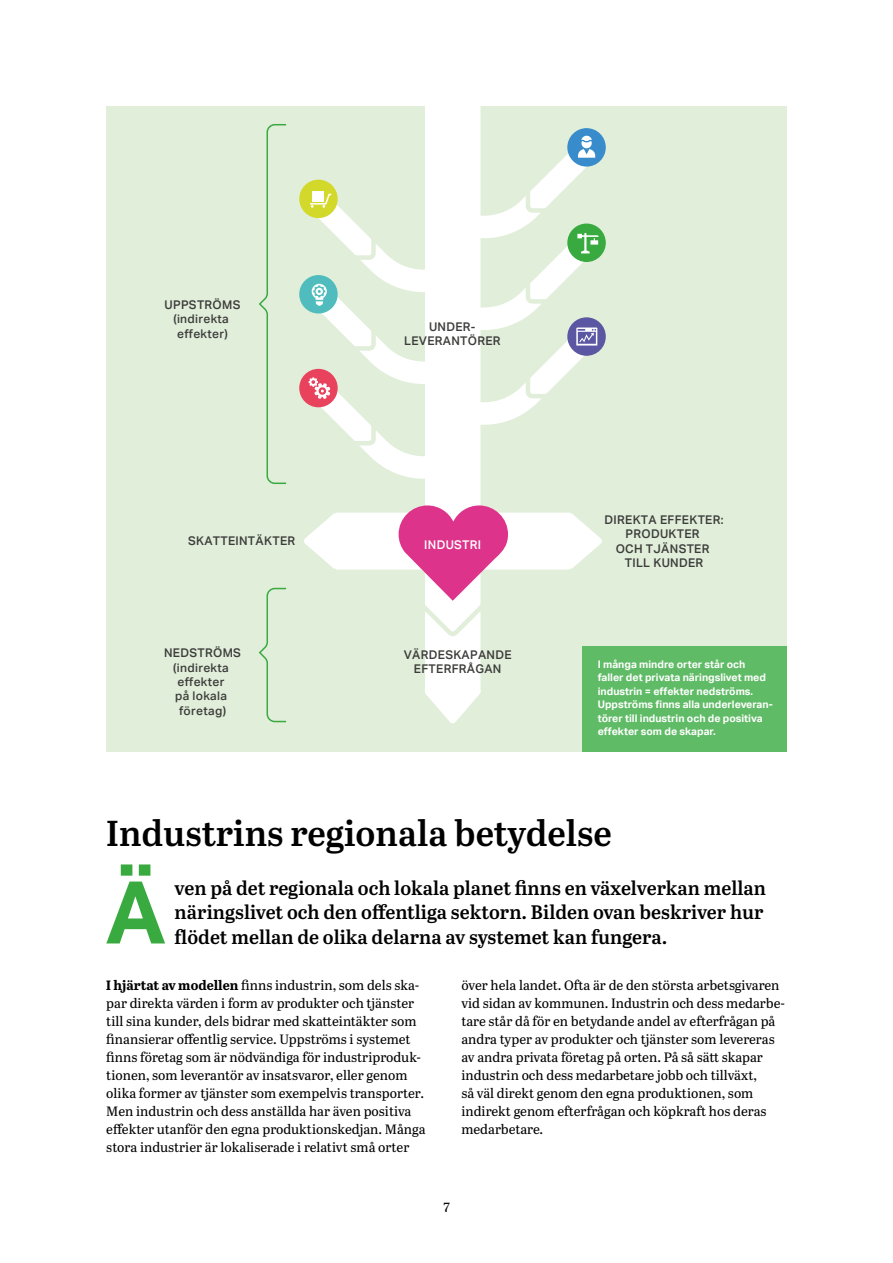
<style>
.page{position:relative;width:893px;height:1263px;background:#fff}
.page>*{position:absolute;margin:0;border:0;box-sizing:border-box;transform-origin:0 0}
.t1{font:700 86.7px "Aktiv Grotesk";color:#39aa3f}
.t2{font:600 36px "Abril Text";color:#000}
.t3{font:600 19.5px/24px "Abril Text";color:#000}
.t4{font:13.5px/18px "Abril Text";color:#000}
.t5{font:500 12px/14.4px "Aktiv Grotesk";letter-spacing:.025em;color:#3c3c3b;text-align:center}
.t6{font:500 12px "Aktiv Grotesk";letter-spacing:.025em;color:#fff}
.t7{font:700 10.5px/13.5px "Aktiv Grotesk";color:#fff}
.s1{font-weight:700}
</style>
<div class="page">
<div style="left:106px;top:106px;width:681px;height:646px;background:#e1eeda"></div>
<div style="left:425px;top:106px;width:55px;height:586px;background:#fff"></div>
<svg style="left:258px;top:587px;width:29px;height:136px"></svg>
<div style="left:336px;top:513px;width:234px;height:57px;background:#fff"></div>
<svg style="left:304px;top:512px;width:37px;height:58px"></svg>
<svg style="left:565px;top:512px;width:37px;height:58px"></svg>
<svg style="left:425px;top:687px;width:56px;height:37px"></svg>
<svg style="left:399px;top:505px;width:109px;height:136px"></svg>
<div style="left:583px;top:646px;width:204px;height:106px;background:#60bb66"></div>
<svg style="left:259px;top:119px;width:347px;height:373px"></svg>
<p class="t5" style="left:165px;top:298px;width:77px">UPPSTRÖMS (indirekta effekter)</p>
<p class="t5" style="left:188px;top:533px;width:109px">SKATTEINTÄKTER</p>
<p class="t5" style="left:164px;top:646px;width:78px">NEDSTRÖMS (indirekta effekter<br>på lokala företag)</p>
<p class="t5" style="left:404px;top:319px;width:98px">UNDER-<br>LEVERANTÖRER</p>
<p class="t6" style="left:424px;top:538px;width:58px">INDUSTRI</p>
<p class="t5" style="left:404px;top:647px;width:109px">VÄRDESKAPANDE<br>EFTERFRÅGAN</p>
<p class="t5" style="left:605px;top:512px;width:120px">DIREKTA EFFEKTER:<br>PRODUKTER<br>OCH TJÄNSTER<br>TILL KUNDER</p>
<p class="t7" style="left:598px;top:657px;width:176px">I många mindre orter står och faller det privata näringslivet med industrin = effekter nedströms.<br>Uppströms finns alla underleveran&shy;törer till industrin och de positiva effekter som de skapar.</p>
<h2 class="t2" style="left:106px;top:806px;width:507px">Industrins regionala betydelse</h2>
<h1 class="t1" style="left:105px;top:863px;width:62px">Ä</h1>
<h3 class="t3" style="left:175px;top:876px;width:593px">ven på det regionala och lokala planet finns en växelverkan mellan näringslivet och den offentliga sektorn. Bilden ovan beskriver hur flödet mellan de olika delarna av systemet kan fungera.</h3>
<p class="t4" style="left:106px;top:976px;width:321px"><span class="s1">I hjärtat av modellen</span> finns industrin, som dels ska&shy;par direkta värden i form av produkter och tjänster till sina kunder, dels bidrar med skatteintäkter som finansierar offentlig service. Uppströms i systemet finns företag som är nödvändiga för industriproduk&shy;tionen, som leverantör av insatsvaror, eller genom olika former av tjänster som exempelvis transporter.<br>Men industrin och dess anställda har även positiva effekter utanför den egna produktionskedjan. Många stora industrier är lokaliserade i relativt små orter</p>
<p class="t4" style="left:461px;top:976px;width:325px">över hela landet. Ofta är de den största arbetsgivaren vid sidan av kommunen. Industrin och dess medarbe&shy;tare står då för en betydande andel av efterfrågan på andra typer av produkter och tjänster som levereras av andra privata företag på orten. På så sätt skapar industrin och dess medarbetare jobb och tillväxt,<br>så väl direkt genom den egna produktionen, som indirekt genom efterfrågan och köpkraft hos deras medarbetare.</p>
<p class="t4" style="left:443px;top:1195px;width:8px">7</p>
</div>
